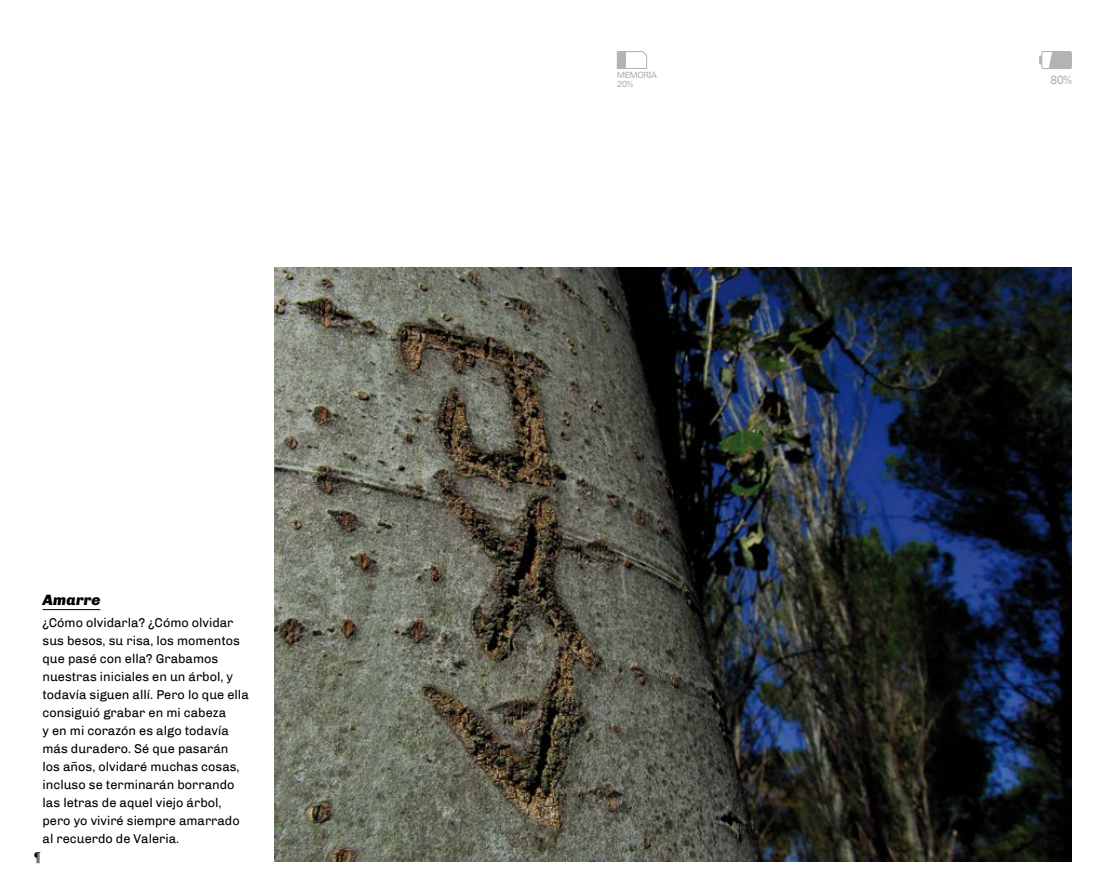
<style>
.page{position:relative;width:1106px;height:893px;background:#fff}
.page>*{position:absolute;margin:0;border:0;box-sizing:border-box;transform-origin:0 0}
.t1{font:italic 900 15px "Chivo";letter-spacing:.01em;color:#000}
.t2{font:12.75px/18px "Chivo";color:#000}
.t3{font:12px "Chivo";color:#b1b3b4}
.t4{font:9px/9px "Chivo";letter-spacing:-.06em;color:#b1b3b4}
</style>
<div class="page">
<hr style="left:43px;top:609px;width:57px;height:1px;background:#000">
<img style="left:274px;top:267px;width:797px;height:594px">
<div style="left:1041px;top:51px;width:30px;height:18px;border:1px solid #b1b3b4;border-radius:2px"></div>
<svg style="left:1039px;top:56px;width:2px;height:8px"></svg>
<svg style="left:1048px;top:52px;width:23px;height:17px"></svg>
<svg style="left:616px;top:51px;width:31px;height:18px"></svg>
<p class="t1" style="left:43px;top:591px;width:59px">Amarre</p>
<p class="t2" style="left:43px;top:614px;width:208px">¿Cómo olvidarla? ¿Cómo olvidar sus besos, su risa, los momentos que pasé con ella? Grabamos nuestras iniciales en un árbol, y todavía siguen allí. Pero lo que ella consiguió grabar en mi cabeza<br>y en mi corazón es algo todavía más duradero. Sé que pasarán los años, olvidaré muchas cosas, incluso se terminarán borrando las letras de aquel viejo árbol, pero yo viviré siempre amarrado al recuerdo de Valeria.</p>
<p class="t2" style="left:34px;top:848px;width:8px">¶</p>
<p class="t4" style="left:617px;top:70px;width:42px">MEMORIA<br>20%</p>
<p class="t3" style="left:1050px;top:73px;width:23px">80%</p>
</div>
